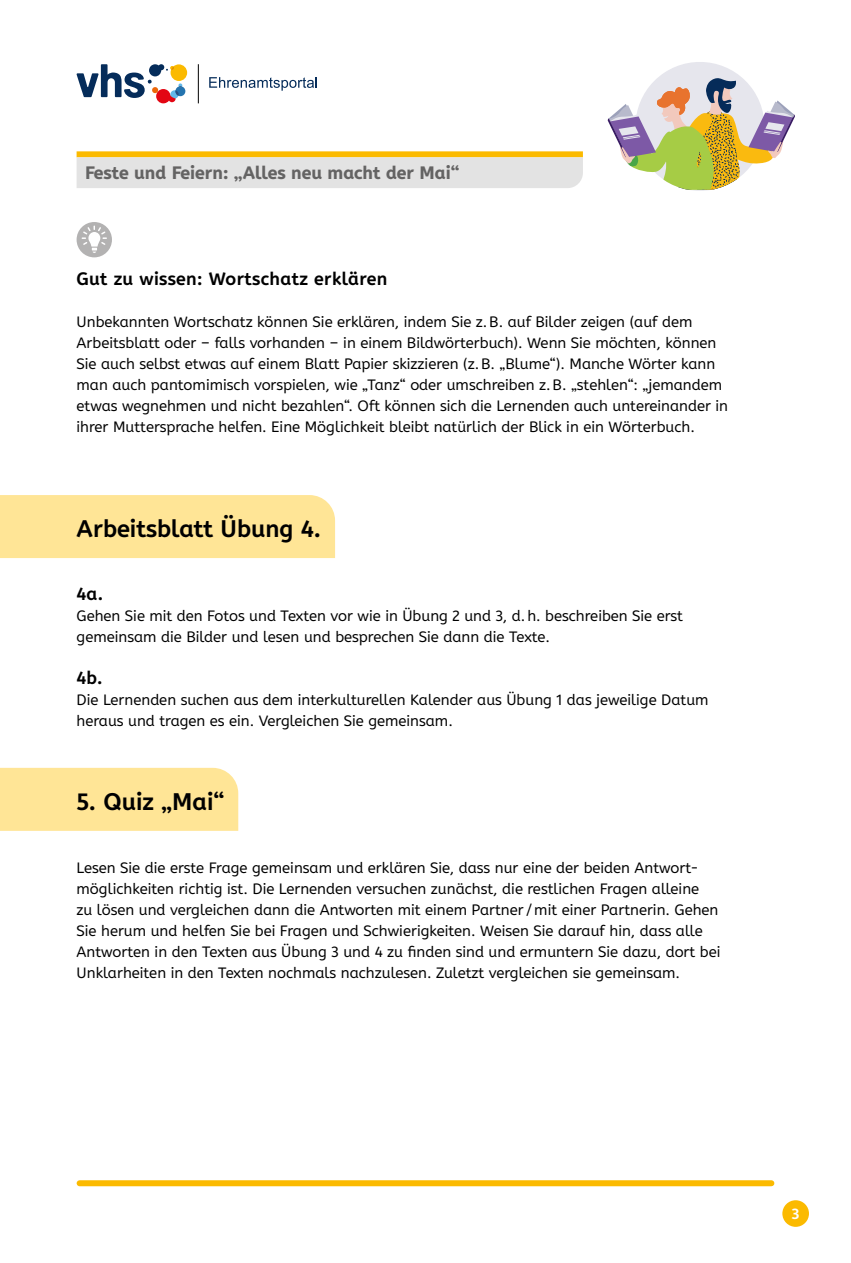
<style>
.page{position:relative;width:851px;height:1263px;background:#fff}
.page>*{position:absolute;margin:0;border:0;box-sizing:border-box;transform-origin:0 0}
.t1{font:700 24px "A Be Zeh EDU";color:#000}
.t2{font:800 18px "A Be Zeh EDU";color:#646363}
.t3{font:700 18px "A Be Zeh EDU";letter-spacing:.02em;color:#000}
.t4{font:15px/21px "A Be Zeh EDU";color:#000}
.t5{font:700 15px "A Be Zeh EDU";color:#fff}
</style>
<div class="page">
<div style="left:77px;top:151px;width:506px;height:6px;background:#fbba00"></div>
<div style="left:77px;top:157px;width:506px;height:31px;background:#e3e3e3"></div>
<svg style="left:607px;top:62px;width:188px;height:129px"></svg>
<hr style="left:198px;top:64px;width:1px;height:39px;background:#000">
<svg style="left:77px;top:64px;width:110px;height:39px"></svg>
<svg style="left:209px;top:77px;width:108px;height:14px"></svg>
<div style="left:782px;top:1200px;width:26px;height:27px;background:#fbba00;border-radius:50%"></div>
<div style="left:80px;top:1180px;width:691px;height:6px;background:#fbba00"></div>
<div style="left:0;top:495px;width:335px;height:63px;background:#ffe596"></div>
<div style="left:0;top:768px;width:238px;height:63px;background:#ffe596"></div>
<div style="left:77px;top:222px;width:35px;height:35px;background:#b3b2b2;border-radius:50%"></div>
<svg style="left:82px;top:226px;width:25px;height:29px"></svg>
<p class="t2" style="left:85px;top:160px;width:376px">Feste und Feiern: „Alles neu macht der Mai“</p>
<p class="t3" style="left:77px;top:267px;width:312px">Gut zu wissen: Wortschatz erklären</p>
<p class="t4" style="left:77px;top:311px;width:653px">Unbekannten Wortschatz können Sie erklären, indem Sie z.B. auf Bilder zeigen (auf dem Arbeitsblatt oder – falls vorhanden – in einem Bildwörterbuch). Wenn Sie möchten, können Sie auch selbst etwas auf einem Blatt Papier skizzieren (z.B. „Blume“). Manche Wörter kann man auch pantomimisch vorspielen, wie „Tanz“ oder umschreiben z.B. „stehlen“: „jemandem etwas wegnehmen und nicht bezahlen“. Oft können sich die Lernenden auch untereinander in ihrer Muttersprache helfen. Eine Möglichkeit bleibt natürlich der Blick in ein Wörterbuch.</p>
<h1 class="t1" style="left:77px;top:513px;width:246px">Arbeitsblatt Übung 4.</h1>
<p class="t3" style="left:77px;top:582px;width:28px">4a.</p>
<p class="t4" style="left:77px;top:605px;width:608px">Gehen Sie mit den Fotos und Texten vor wie in Übung 2 und 3, d.h. beschreiben Sie erst gemeinsam die Bilder und lesen und besprechen Sie dann die Texte.</p>
<p class="t3" style="left:77px;top:666px;width:27px">4b.</p>
<p class="t4" style="left:77px;top:689px;width:633px">Die Lernenden suchen aus dem interkulturellen Kalender aus Übung 1 das jeweilige Datum heraus und tragen es ein. Vergleichen Sie gemeinsam.</p>
<h1 class="t1" style="left:77px;top:786px;width:149px">5. Quiz „Mai“</h1>
<p class="t4" style="left:77px;top:857px;width:645px">Lesen Sie die erste Frage gemeinsam und erklären Sie, dass nur eine der beiden Antwort&shy;möglichkeiten richtig ist. Die Lernenden versuchen zunächst, die restlichen Fragen alleine<br>zu lösen und vergleichen dann die Antworten mit einem Partner /mit einer Partnerin. Gehen Sie herum und helfen Sie bei Fragen und Schwierigkeiten. Weisen Sie darauf hin, dass alle Antworten in den Texten aus Übung 3 und 4 zu finden sind und ermuntern Sie dazu, dort bei Unklarheiten in den Texten nochmals nachzulesen. Zuletzt vergleichen sie gemeinsam.</p>
<p class="t5" style="left:791px;top:1204px;width:9px">3</p>
</div>
